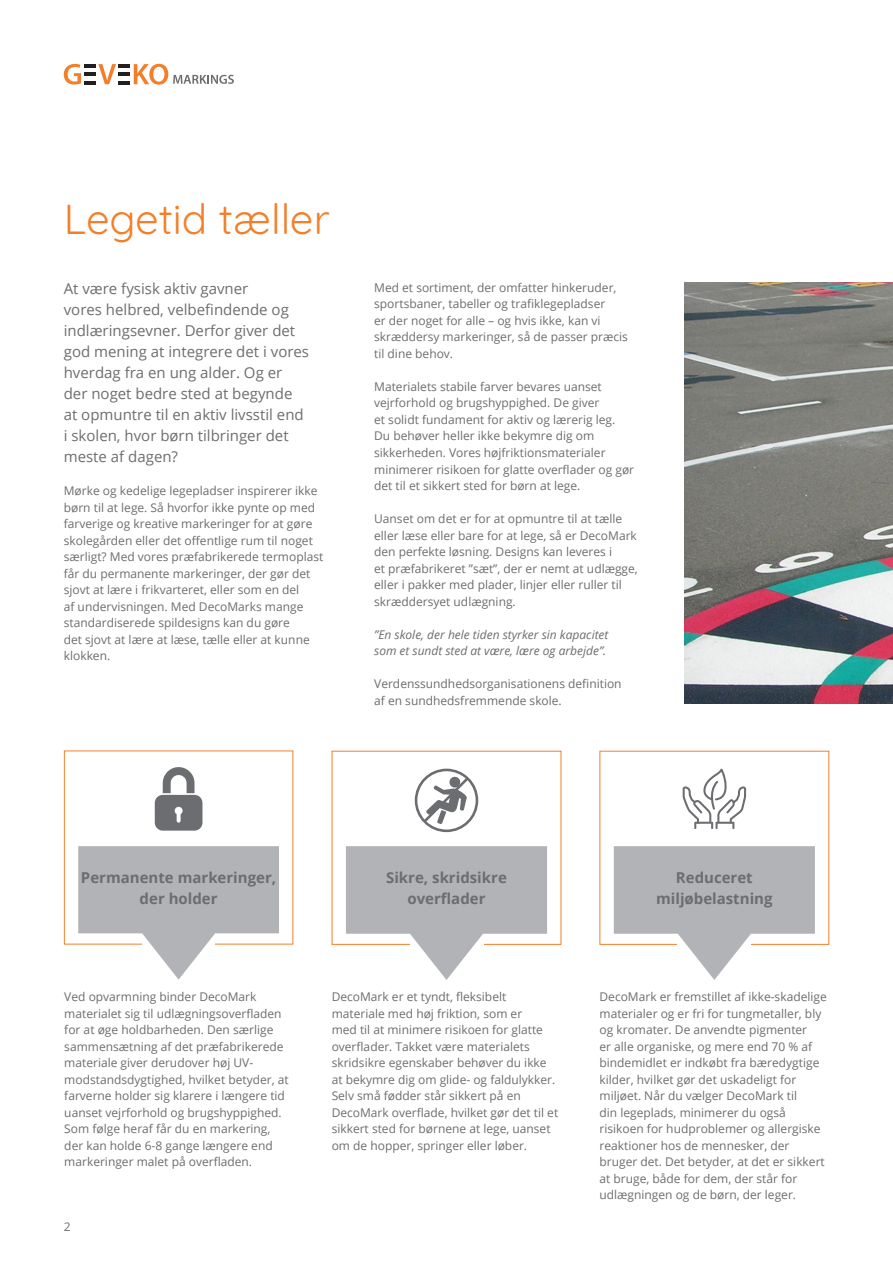
<style>
.page{position:relative;width:893px;height:1263px;background:#fff}
.page>*{position:absolute;margin:0;border:0;box-sizing:border-box;transform-origin:0 0}
.t1{font:42px "Quicksand";color:#f47f2a}
.t2{font:15px/21px "Open Sans";color:#6c6d70}
.t3{font:700 15px/21px "Open Sans";color:#6c6d70;text-align:center}
.body_text{font:12px/16.5px "Open Sans";color:#6c6d70}
.body_text-2{font:italic 12px/16.5px "Open Sans";color:#6c6d70}
</style>
<div class="page">
<svg style="left:64px;top:64px;width:170px;height:21px"></svg>
<img style="left:685px;top:283px;width:208px;height:420px">
<div style="left:64px;top:750px;width:229px;height:194px;border:1px solid #f47f2a"></div>
<svg style="left:78px;top:846px;width:201px;height:134px"></svg>
<svg style="left:346px;top:846px;width:201px;height:134px"></svg>
<svg style="left:614px;top:846px;width:201px;height:134px"></svg>
<svg style="left:683px;top:768px;width:63px;height:61px"></svg>
<svg style="left:415px;top:769px;width:63px;height:63px"></svg>
<svg style="left:155px;top:767px;width:47px;height:64px"></svg>
<p class="t1" style="left:64px;top:186px;width:268px">Legetid tæller</p>
<p class="t2" style="left:64px;top:278px;width:247px">At være fysisk aktiv gavner<br>vores helbred, velbefindende og indlæringsevner. Derfor giver det god mening at integrere det i vores hverdag fra en ung alder. Og er der noget bedre sted at begynde at opmuntre til en aktiv livsstil end i skolen, hvor børn tilbringer det meste af dagen?</p>
<p class="body_text" style="left:64px;top:482px;width:261px">Mørke og kedelige legepladser inspirerer ikke børn til at lege. Så hvorfor ikke pynte op med farverige og kreative markeringer for at gøre skolegården eller det offentlige rum til noget særligt? Med vores præfabrikerede termoplast får du permanente markeringer, der gør det sjovt at lære i frikvarteret, eller som en del<br>af undervisningen. Med DecoMarks mange standardiserede spildesigns kan du gøre<br>det sjovt at lære at læse, tælle eller at kunne klokken.</p>
<p class="body_text" style="left:374px;top:279px;width:255px">Med et sortiment, der omfatter hinkeruder, sportsbaner, tabeller og trafiklegepladser<br>er der noget for alle – og hvis ikke, kan vi skræddersy markeringer, så de passer præcis til dine behov.</p>
<p class="body_text" style="left:374px;top:378px;width:261px">Materialets stabile farver bevares uanset vejrforhold og brugshyppighed. De giver<br>et solidt fundament for aktiv og lærerig leg.<br>Du behøver heller ikke bekymre dig om sikkerheden. Vores højfriktionsmaterialer minimerer risikoen for glatte overflader og gør det til et sikkert sted for børn at lege.</p>
<p class="body_text" style="left:374px;top:510px;width:265px">Uanset om det er for at opmuntre til at tælle eller læse eller bare for at lege, så er DecoMark den perfekte løsning. Designs kan leveres i<br>et præfabrikeret ”sæt”, der er nemt at udlægge, eller i pakker med plader, linjer eller ruller til skræddersyet udlægning.</p>
<p class="body_text-2" style="left:374px;top:626px;width:236px">”En skole, der hele tiden styrker sin kapacitet som et sundt sted at være, lære og arbejde”.</p>
<p class="body_text" style="left:374px;top:675px;width:249px">Verdenssundhedsorganisationens definition af en sundhedsfremmende skole.</p>
<p class="t3" style="left:81px;top:867px;width:197px">Permanente markeringer, der holder</p>
<p class="t3" style="left:386px;top:867px;width:122px">Sikre, skridsikre overflader</p>
<p class="t3" style="left:656px;top:867px;width:118px">Reduceret miljøbelastning</p>
<p class="body_text" style="left:64px;top:988px;width:226px">Ved opvarmning binder DecoMark materialet sig til udlægningsoverfladen for at øge holdbarheden. Den særlige sammensætning af det præfabrikerede materiale giver derudover høj UV&shy;modstandsdygtighed, hvilket betyder, at farverne holder sig klarere i længere tid uanset vejrforhold og brugshyppighed.<br>Som følge heraf får du en markering, der kan holde 6-8 gange længere end markeringer malet på overfladen.</p>
<p class="body_text" style="left:64px;top:1218px;width:8px">2</p>
<p class="body_text" style="left:332px;top:988px;width:228px">DecoMark er et tyndt, fleksibelt materiale med høj friktion, som er<br>med til at minimere risikoen for glatte overflader. Takket være materialets skridsikre egenskaber behøver du ikke at bekymre dig om glide- og faldulykker.<br>Selv små fødder står sikkert på en DecoMark overflade, hvilket gør det til et sikkert sted for børnene at lege, uanset om de hopper, springer eller løber.</p>
<p class="body_text" style="left:599px;top:988px;width:229px">DecoMark er fremstillet af ikke-skadelige materialer og er fri for tungmetaller, bly og kromater. De anvendte pigmenter<br>er alle organiske, og mere end 70 % af bindemidlet er indkøbt fra bæredygtige kilder, hvilket gør det uskadeligt for miljøet. Når du vælger DecoMark til<br>din legeplads, minimerer du også risikoen for hudproblemer og allergiske reaktioner hos de mennesker, der bruger det. Det betyder, at det er sikkert at bruge, både for dem, der står for udlægningen og de børn, der leger.</p>
</div>
